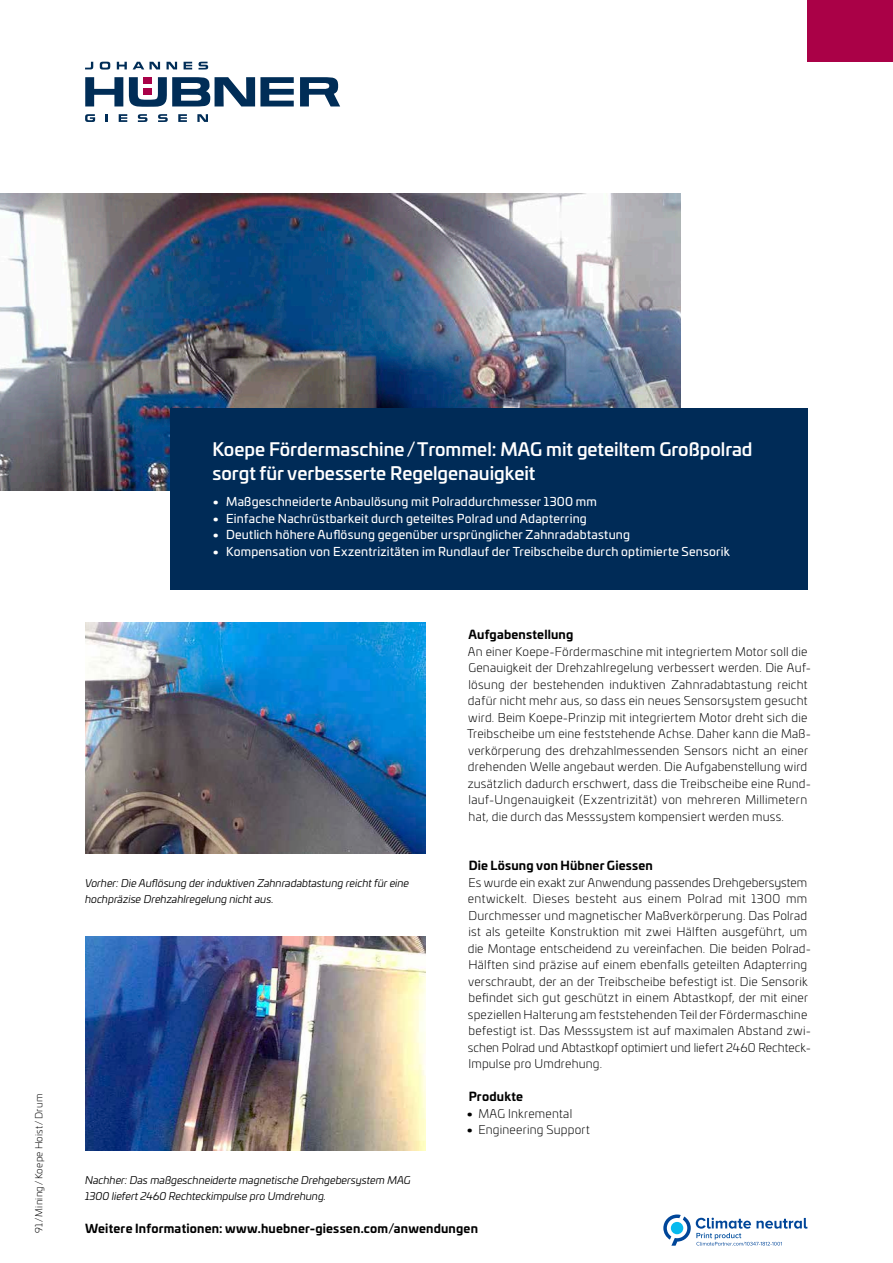
<style>
.page{position:relative;width:893px;height:1263px;background:#fff}
.page>*{position:absolute;margin:0;border:0;box-sizing:border-box;transform-origin:0 0}
.t1{font:500 18px/24.8px "Univia Pro";color:#fff}
.t2{font:300 12px/16.5px "Univia Pro";letter-spacing:.02em;color:#000}
.t3{font:12px "Univia Pro";letter-spacing:.015em;color:#fff}
.t4{font:700 12px "Univia Pro";letter-spacing:.015em;color:#000}
.t5{font:italic 10.5px/16.5px "Univia Pro";color:#000}
.t6{font:300 9.75px "Univia Pro";letter-spacing:.025em;color:#000}
.s1{font-weight:700}
</style>
<div class="page">
<svg style="left:85px;top:77px;width:38px;height:29px"></svg>
<svg style="left:300px;top:77px;width:40px;height:29px"></svg>
<svg style="left:129px;top:77px;width:165px;height:30px"></svg>
<svg style="left:100px;top:62px;width:10px;height:8px"></svg>
<svg style="left:117px;top:62px;width:10px;height:7px"></svg>
<svg style="left:133px;top:62px;width:27px;height:7px"></svg>
<svg style="left:167px;top:62px;width:10px;height:7px"></svg>
<svg style="left:184px;top:62px;width:8px;height:7px"></svg>
<svg style="left:199px;top:62px;width:9px;height:8px"></svg>
<svg style="left:85px;top:62px;width:8px;height:7px"></svg>
<div style="left:143px;top:77px;width:9px;height:7px;background:#a90148"></div>
<div style="left:143px;top:88px;width:9px;height:7px;background:#a90148"></div>
<svg style="left:158px;top:114px;width:10px;height:8px"></svg>
<svg style="left:138px;top:114px;width:9px;height:8px"></svg>
<svg style="left:119px;top:114px;width:8px;height:8px"></svg>
<svg style="left:178px;top:114px;width:9px;height:8px"></svg>
<svg style="left:197px;top:114px;width:11px;height:8px"></svg>
<svg style="left:106px;top:114px;width:2px;height:8px"></svg>
<svg style="left:85px;top:114px;width:10px;height:8px"></svg>
<img style="left:0;top:194px;width:680px;height:297px">
<div style="left:808px;top:0;width:85px;height:62px;background:#aa0147"></div>
<img style="left:85px;top:936px;width:340px;height:215px">
<img style="left:85px;top:623px;width:340px;height:231px">
<svg style="left:663px;top:1214px;width:145px;height:32px"></svg>
<div style="left:170px;top:408px;width:638px;height:182px;background:#002b57"></div>
<p class="t6" style="left:32px;top:1233px;width:141px;rotate:-90deg">91/Mining/Koepe Hoist/Drum</p>
<h1 class="t1" style="left:213px;top:435px;width:541px">Koepe Fördermaschine/Trommel: MAG mit geteiltem Großpolrad sorgt für verbesserte Regelgenauigkeit</h1>
<p class="t3" style="left:213px;top:493px;width:386px"><span class="s1">•</span> Maßgeschneiderte Anbaulösung mit Polraddurchmesser 1300 mm</p>
<p class="t3" style="left:213px;top:509px;width:376px"><span class="s1">•</span> Einfache Nachrüstbarkeit durch geteiltes Polrad und Adapterring</p>
<p class="t3" style="left:213px;top:526px;width:419px"><span class="s1">•</span> Deutlich höhere Auflösung gegenüber ursprünglicher Zahnradabtastung</p>
<p class="t3" style="left:213px;top:542px;width:519px"><span class="s1">•</span> Kompensation von Exzentrizitäten im Rundlauf der Treibscheibe durch optimierte Sensorik</p>
<p class="t5" style="left:85px;top:874px;width:326px">Vorher: Die Auflösung der induktiven Zahnradabtastung reicht für eine hochpräzise Drehzahlregelung nicht aus.</p>
<p class="t5" style="left:85px;top:1171px;width:327px">Nachher: Das maßgeschneiderte magnetische Drehgebersystem MAG<br>1300 liefert 2460 Rechteckimpulse pro Umdrehung.</p>
<p class="t4" style="left:468px;top:625px;width:106px">Aufgabenstellung</p>
<p class="t2" style="left:467px;top:642px;width:345px">An einer Koepe-Fördermaschine mit integriertem Motor soll die Genauigkeit der Drehzahlregelung verbessert werden. Die Auf&shy;lösung der bestehenden induktiven Zahnradabtastung reicht dafür nicht mehr aus, so dass ein neues Sensorsystem gesucht wird. Beim Koepe-Prinzip mit integriertem Motor dreht sich die Treibscheibe um eine feststehende Achse. Daher kann die Maß&shy;verkörperung des drehzahlmessenden Sensors nicht an einer drehenden Welle angebaut werden. Die Aufgabenstellung wird zusätzlich dadurch erschwert, dass die Treibscheibe eine Rund&shy;lauf-Ungenauigkeit (Exzentrizität) von mehreren Millimetern hat, die durch das Messsystem kompensiert werden muss.</p>
<p class="t4" style="left:469px;top:856px;width:186px">Die Lösung von Hübner Giessen</p>
<p class="t2" style="left:468px;top:873px;width:345px">Es wurde ein exakt zur Anwendung passendes Drehgebersystem entwickelt. Dieses besteht aus einem Polrad mit 1300 mm Durchmesser und magnetischer Maßverkörperung. Das Polrad ist als geteilte Konstruktion mit zwei Hälften ausgeführt, um die Montage entscheidend zu vereinfachen. Die beiden Polrad-Hälften sind präzise auf einem ebenfalls geteilten Adapterring verschraubt, der an der Treibscheibe befestigt ist. Die Sensorik befindet sich gut geschützt in einem Abtastkopf, der mit einer speziellen Halterung am feststehenden Teil der Fördermaschine befestigt ist. Das Messsystem ist auf maximalen Abstand zwi&shy;schen Polrad und Abtastkopf optimiert und liefert 2460 Rechteck-Impulse pro Umdrehung.</p>
<p class="t4" style="left:469px;top:1087px;width:56px">Produkte</p>
<p class="t2" style="left:467px;top:1104px;width:107px"><span class="s1">•</span> MAG Inkremental</p>
<p class="t2" style="left:467px;top:1121px;width:125px"><span class="s1">•</span> Engineering Support</p>
<p class="t4" style="left:85px;top:1219px;width:394px">Weitere Informationen: www.huebner-giessen.com/anwendungen</p>
</div>
